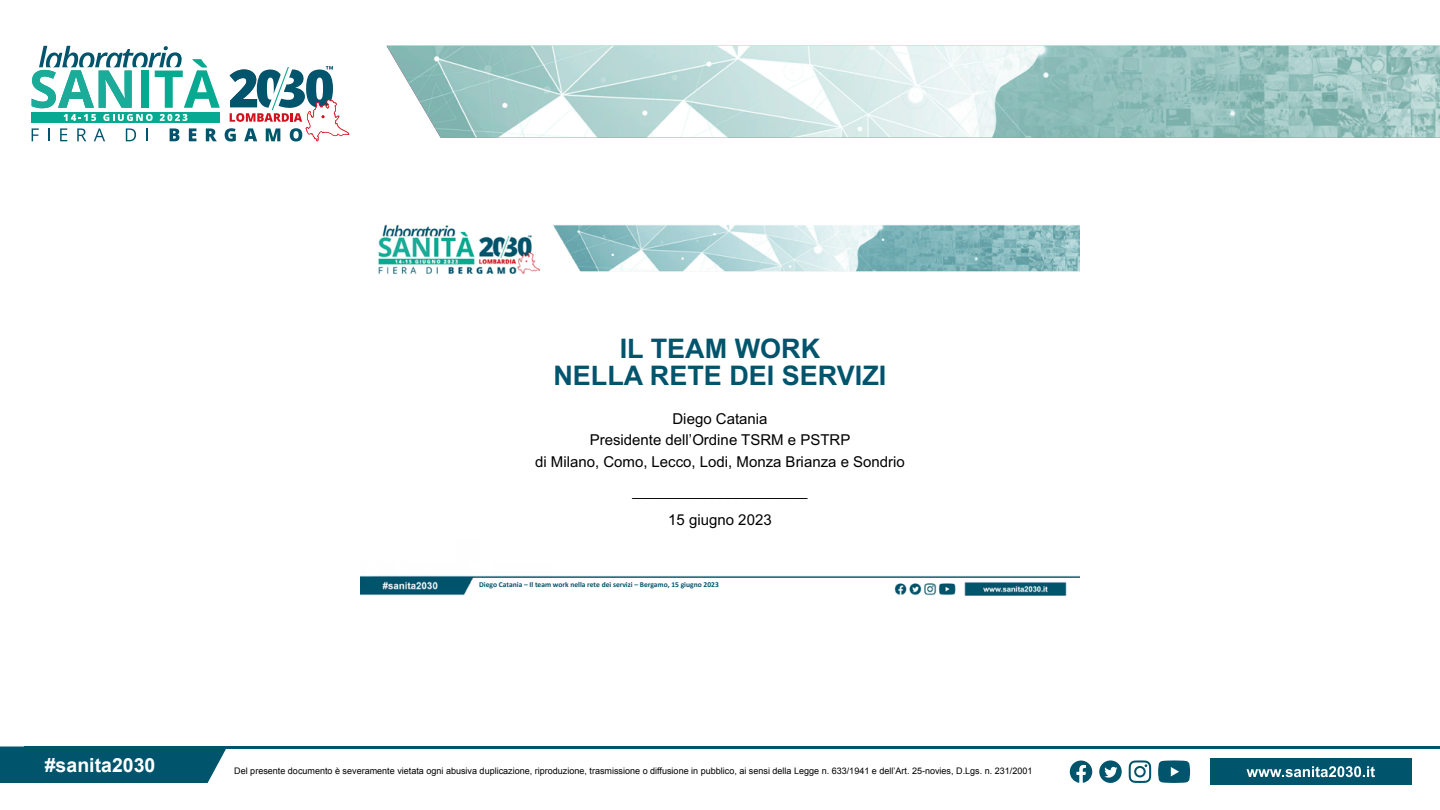
<style>
.page{position:relative;width:1440px;height:810px;background:#fff}
.page>*{position:absolute;margin:0;border:0;box-sizing:border-box;transform-origin:0 0}
.t1{font:700 27px/27px "Arial";color:#00546c;text-align:center}
.t2{font:700 19.5px "Arial";color:#fff}
.t3{font:15px/21.3px "Arial";color:#000;text-align:center}
.t4{font:9px "Arial";color:#000}
.t5{font:700 7.5px "Calibri";color:#00546c}
</style>
<div class="page">
<img style="left:386px;top:46px;width:1054px;height:92px">
<svg style="left:32px;top:46px;width:317px;height:95px"></svg>
<div style="left:0;top:746px;width:226px;height:37px;background:#00546b"></div>
<div style="left:1210px;top:759px;width:201px;height:26px;background:#00546b"></div>
<hr style="left:24px;top:746px;width:1416px;height:3px;background:#00546b">
<svg style="left:1247px;top:766px;width:128px;height:11px"></svg>
<svg style="left:1129px;top:760px;width:22px;height:23px"></svg>
<svg style="left:1158px;top:760px;width:32px;height:23px"></svg>
<svg style="left:1070px;top:761px;width:22px;height:22px"></svg>
<svg style="left:1099px;top:760px;width:23px;height:23px"></svg>
<img style="left:360px;top:224px;width:720px;height:372px">
<h2 class="t2" style="left:45px;top:752px;width:112px">#sanita2030</h2>
<h1 class="t1" style="left:554px;top:336px;width:334px">IL TEAM WORK<br>NELLA RETE DEI SERVIZI</h1>
<h3 class="t3" style="left:535px;top:408px;width:371px">Diego Catania<br>Presidente dell’Ordine TSRM e PSTRP<br>di Milano, Como, Lecco, Lodi, Monza Brianza e Sondrio</h3>
<h3 class="t3" style="left:632px;top:476px;width:177px;line-height:29.2px">_____________________<br>15 giugno 2023</h3>
<p class="t5" style="left:479px;top:579px;width:241px">Diego Catania – Il team work nella rete dei servizi – Bergamo, 15 giugno 2023</p>
<p class="t4" style="left:234px;top:765px;width:800px">Del presente documento è severamente vietata ogni abusiva duplicazione, riproduzione, trasmissione o diffusione in pubblico, ai sensi della Legge n. 633/1941 e dell’Art. 25-novies, D.Lgs. n. 231/2001</p>
</div>
